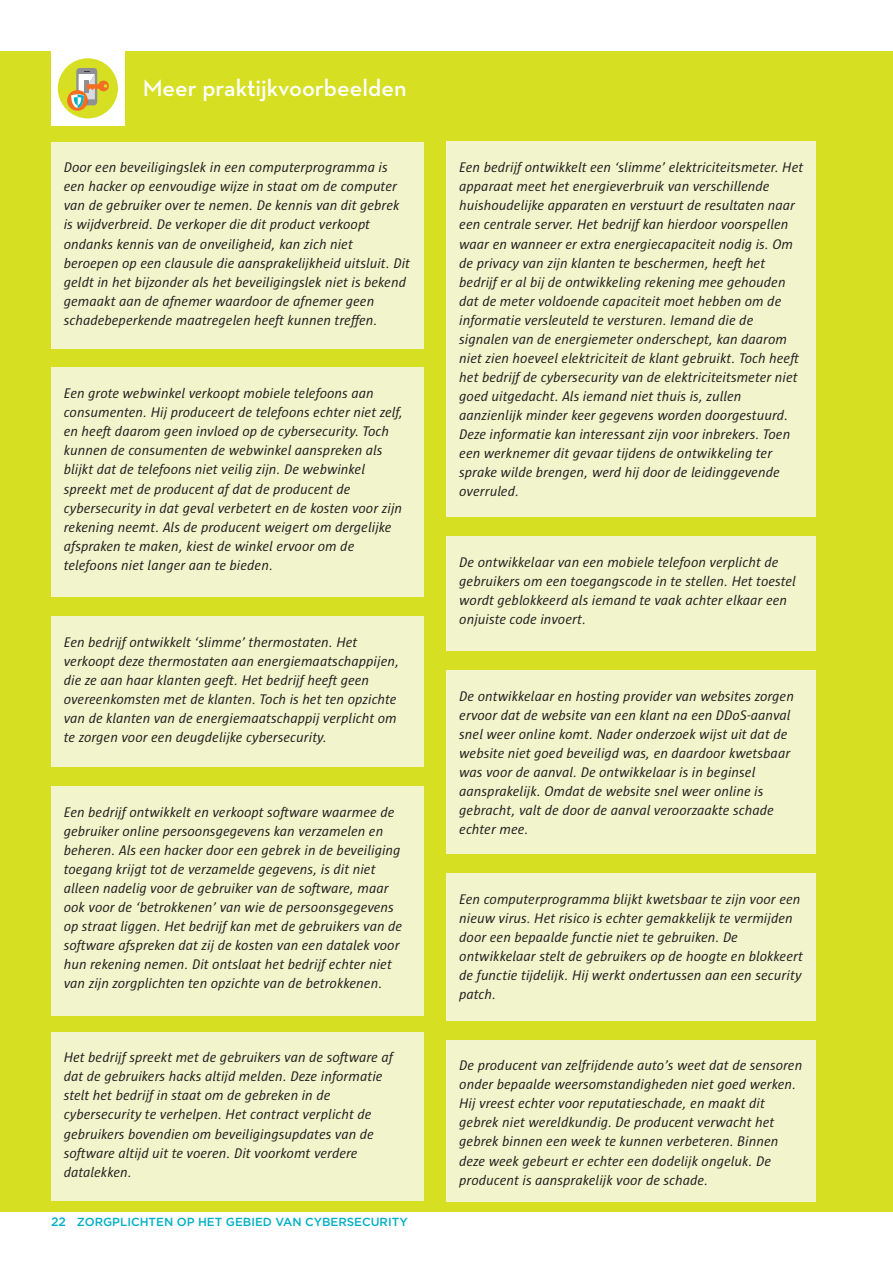
<style>
.page{position:relative;width:893px;height:1263px;background:#fff}
.page>*{position:absolute;margin:0;border:0;box-sizing:border-box;transform-origin:0 0}
.t1{font:600 24px "Neutraface Text";color:#fff}
.t2{font:italic 14.25px/19px "Sun";color:#231f20}
.t3{font:500 11.7px "Gotham";color:#00b0c5}
.s1{font-size:12.15px}
</style>
<div class="page">
<div style="left:0;top:51px;width:893px;height:1161px;background:#d6df21"></div>
<div style="left:51px;top:51px;width:74px;height:75px;background:#fff"></div>
<div style="left:58px;top:58px;width:60px;height:60px;background:#d6df21;border-radius:50%"></div>
<div style="left:76px;top:68px;width:21px;height:37px;background:#8e9095;border-radius:3px"></div>
<svg style="left:67px;top:71px;width:42px;height:40px"></svg>
<div style="left:51px;top:616px;width:373px;height:151px;background:#f2f5cb"></div>
<div style="left:51px;top:786px;width:373px;height:229px;background:#f2f5cb"></div>
<div style="left:51px;top:1032px;width:373px;height:168px;background:#f2f5cb"></div>
<div style="left:446px;top:142px;width:370px;height:375px;background:#f2f5cb"></div>
<div style="left:446px;top:536px;width:370px;height:115px;background:#f2f5cb"></div>
<div style="left:446px;top:670px;width:370px;height:184px;background:#f2f5cb"></div>
<div style="left:446px;top:873px;width:370px;height:147px;background:#f2f5cb"></div>
<div style="left:446px;top:1040px;width:370px;height:162px;background:#f2f5cb"></div>
<div style="left:51px;top:142px;width:373px;height:206px;background:#f2f5cb"></div>
<div style="left:51px;top:368px;width:373px;height:229px;background:#f2f5cb"></div>
<h1 class="t1" style="left:143px;top:74px;width:265px">Meer praktijkvoorbeelden</h1>
<p class="t2" style="left:64px;top:158px;width:348px">Door een beveiligingslek in een computerprogramma is een hacker op eenvoudige wijze in staat om de computer van de gebruiker over te nemen. De kennis van dit gebrek is wijdverbreid. De verkoper die dit product verkoopt ondanks kennis van de onveiligheid, kan zich niet beroepen op een clausule die aansprakelijkheid uitsluit. Dit geldt in het bijzonder als het beveiligingslek niet is bekend gemaakt aan de afnemer waardoor de afnemer geen schadebeperkende maatregelen heeft kunnen treffen.</p>
<p class="t2" style="left:64px;top:384px;width:341px">Een grote webwinkel verkoopt mobiele telefoons aan consumenten. Hij produceert de telefoons echter niet zelf, en heeft daarom geen invloed op de cybersecurity. Toch kunnen de consumenten de webwinkel aanspreken als blijkt dat de telefoons niet veilig zijn. De webwinkel spreekt met de producent af dat de producent de cybersecurity in dat geval verbetert en de kosten voor zijn rekening neemt. Als de producent weigert om dergelijke afspraken te maken, kiest de winkel ervoor om de telefoons niet langer aan te bieden.</p>
<p class="t2" style="left:64px;top:633px;width:337px">Een bedrijf ontwikkelt ‘slimme’ thermostaten. Het verkoopt deze thermostaten aan energiemaatschappijen, die ze aan haar klanten geeft. Het bedrijf heeft geen overeenkomsten met de klanten. Toch is het ten opzichte van de klanten van de energiemaatschappij verplicht om te zorgen voor een deugdelijke cybersecurity.</p>
<p class="t2" style="left:64px;top:803px;width:340px">Een bedrijf ontwikkelt en verkoopt software waarmee de gebruiker online persoonsgegevens kan verzamelen en beheren. Als een hacker door een gebrek in de beveiliging toegang krijgt tot de verzamelde gegevens, is dit niet alleen nadelig voor de gebruiker van de software, maar ook voor de ‘betrokkenen’ van wie de persoonsgegevens op straat liggen. Het bedrijf kan met de gebruikers van de software afspreken dat zij de kosten van een datalek voor hun rekening nemen. Dit ontslaat het bedrijf echter niet van zijn zorgplichten ten opzichte van de betrokkenen.</p>
<p class="t2" style="left:64px;top:1048px;width:331px">Het bedrijf spreekt met de gebruikers van de software af dat de gebruikers hacks altijd melden. Deze informatie stelt het bedrijf in staat om de gebreken in de cybersecurity te verhelpen. Het contract verplicht de gebruikers bovendien om beveiligingsupdates van de software altijd uit te voeren. Dit voorkomt verdere datalekken.</p>
<p class="t3" style="left:51px;top:1218px;width:358px"><span class="s1">22</span> ZORGPLICHTEN OP HET GEBIED VAN CYBERSECURITY</p>
<p class="t2" style="left:459px;top:158px;width:346px">Een bedrijf ontwikkelt een ‘slimme’ elektriciteitsmeter. Het apparaat meet het energieverbruik van verschillende huishoudelijke apparaten en verstuurt de resultaten naar een centrale server. Het bedrijf kan hierdoor voorspellen waar en wanneer er extra energiecapaciteit nodig is. Om de privacy van zijn klanten te beschermen, heeft het bedrijf er al bij de ontwikkeling rekening mee gehouden dat de meter voldoende capaciteit moet hebben om de informatie versleuteld te versturen. Iemand die de signalen van de energiemeter onderschept, kan daarom niet zien hoeveel elektriciteit de klant gebruikt. Toch heeft het bedrijf de cybersecurity van de elektriciteitsmeter niet goed uitgedacht. Als iemand niet thuis is, zullen aanzienlijk minder keer gegevens worden doorgestuurd.<br>Deze informatie kan interessant zijn voor inbrekers. Toen een werknemer dit gevaar tijdens de ontwikkeling ter sprake wilde brengen, werd hij door de leidinggevende overruled.</p>
<p class="t2" style="left:459px;top:553px;width:338px">De ontwikkelaar van een mobiele telefoon verplicht de gebruikers om een toegangscode in te stellen. Het toestel wordt geblokkeerd als iemand te vaak achter elkaar een onjuiste code invoert.</p>
<p class="t2" style="left:459px;top:686px;width:336px">De ontwikkelaar en hosting provider van websites zorgen ervoor dat de website van een klant na een DDoS-aanval snel weer online komt. Nader onderzoek wijst uit dat de website niet goed beveiligd was, en daardoor kwetsbaar was voor de aanval. De ontwikkelaar is in beginsel aansprakelijk. Omdat de website snel weer online is gebracht, valt de door de aanval veroorzaakte schade echter mee.</p>
<p class="t2" style="left:459px;top:889px;width:345px">Een computerprogramma blijkt kwetsbaar te zijn voor een nieuw virus. Het risico is echter gemakkelijk te vermijden door een bepaalde functie niet te gebruiken. De ontwikkelaar stelt de gebruikers op de hoogte en blokkeert de functie tijdelijk. Hij werkt ondertussen aan een security patch.</p>
<p class="t2" style="left:459px;top:1056px;width:345px">De producent van zelfrijdende auto’s weet dat de sensoren onder bepaalde weersomstandigheden niet goed werken.<br>Hij vreest echter voor reputatieschade, en maakt dit gebrek niet wereldkundig. De producent verwacht het gebrek binnen een week te kunnen verbeteren. Binnen deze week gebeurt er echter een dodelijk ongeluk. De producent is aansprakelijk voor de schade.</p>
</div>
